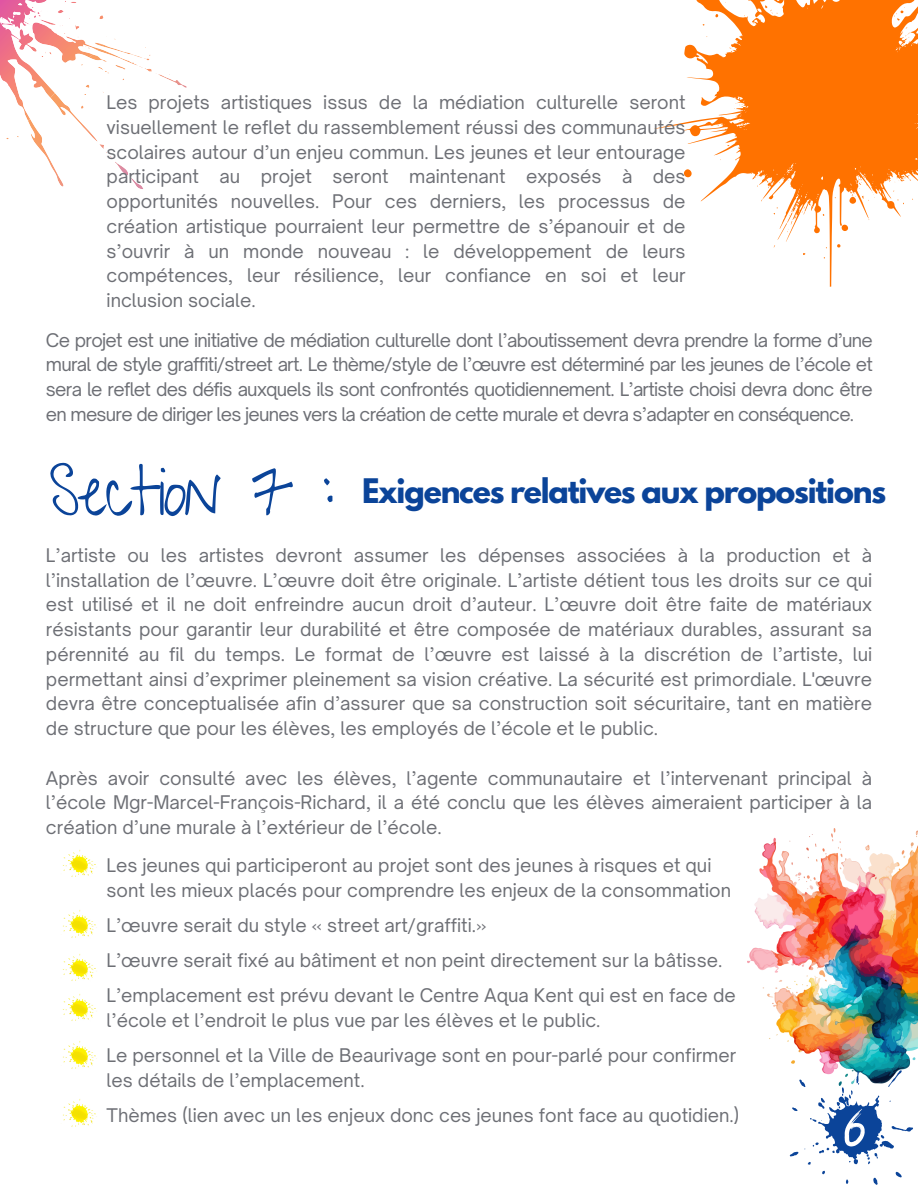
<style>
.page{position:relative;width:918px;height:1188px;background:#fff}
.page>*{position:absolute;margin:0;border:0;box-sizing:border-box;transform-origin:0 0}
.t1{font:69.15px "Give You Glory";letter-spacing:-.04em;color:#0b4499}
.t2{font:700 30px "League Spartan";letter-spacing:-.04em;color:#0b4499}
.t3{font:18px/24.8px "Open Sauce One";color:#6d6f75;text-align:justify}
</style>
<div class="page">
<img style="left:747px;top:829px;width:171px;height:241px">
<svg style="left:654px;top:0;width:264px;height:287px"></svg>
<svg style="left:684px;top:169px;width:8px;height:8px"></svg>
<svg style="left:849px;top:197px;width:7px;height:7px"></svg>
<svg style="left:842px;top:225px;width:6px;height:6px"></svg>
<svg style="left:837px;top:244px;width:3px;height:4px"></svg>
<svg style="left:897px;top:199px;width:7px;height:5px"></svg>
<svg style="left:729px;top:47px;width:3px;height:5px"></svg>
<svg style="left:759px;top:0;width:25px;height:14px"></svg>
<svg style="left:894px;top:7px;width:11px;height:14px"></svg>
<svg style="left:725px;top:143px;width:4px;height:3px"></svg>
<svg style="left:751px;top:171px;width:21px;height:17px"></svg>
<svg style="left:889px;top:175px;width:22px;height:8px"></svg>
<svg style="left:773px;top:207px;width:32px;height:40px"></svg>
<svg style="left:851px;top:175px;width:27px;height:26px"></svg>
<svg style="left:902px;top:27px;width:9px;height:19px"></svg>
<svg style="left:736px;top:116px;width:5px;height:5px"></svg>
<svg style="left:788px;top:175px;width:6px;height:12px"></svg>
<svg style="left:734px;top:98px;width:9px;height:11px"></svg>
<img style="left:62px;top:849px;width:35px;height:28px">
<img style="left:63px;top:910px;width:34px;height:28px">
<img style="left:62px;top:953px;width:35px;height:28px">
<img style="left:62px;top:993px;width:35px;height:28px">
<img style="left:63px;top:1041px;width:34px;height:28px">
<img style="left:63px;top:1099px;width:34px;height:28px">
<svg style="left:790px;top:1070px;width:123px;height:115px"></svg>
<p class="t3" style="left:107px;top:90px;width:581px">Les projets artistiques issus de la médiation culturelle seront visuellement le reflet du rassemblement réussi des communautés scolaires autour d’un enjeu commun. Les jeunes et leur entourage participant au projet seront maintenant exposés à des opportunités nouvelles. Pour ces derniers, les processus de création artistique pourraient leur permettre de s’épanouir et de s’ouvrir à un monde nouveau : le développement de leurs compétences, leur résilience, leur confiance en soi et leur inclusion sociale.</p>
<p class="t3" style="left:46px;top:327px;width:828px">Ce projet est une initiative de médiation culturelle dont l’aboutissement devra prendre la forme d’une mural de style graffiti/street art. Le thème/style de l’œuvre est déterminé par les jeunes de l’école et sera le reflet des défis auxquels ils sont confrontés quotidiennement. L’artiste choisi devra donc être en mesure de diriger les jeunes vers la création de cette murale et devra s’adapter en conséquence.</p>
<p class="t1" style="left:46px;top:451px;width:289px">Section 7 :</p>
<p class="t2" style="left:362px;top:476px;width:526px">Exigences relatives aux propositions</p>
<p class="t3" style="left:46px;top:543px;width:828px">L’artiste ou les artistes devront assumer les dépenses associées à la production et à l’installation de l’œuvre. L’œuvre doit être originale. L’artiste détient tous les droits sur ce qui est utilisé et il ne doit enfreindre aucun droit d’auteur. L’œuvre doit être faite de matériaux résistants pour garantir leur durabilité et être composée de matériaux durables, assurant sa pérennité au fil du temps. Le format de l’œuvre est laissé à la discrétion de l’artiste, lui permettant ainsi d’exprimer pleinement sa vision créative. La sécurité est primordiale. L'œuvre devra être conceptualisée afin d’assurer que sa construction soit sécuritaire, tant en matière de structure que pour les élèves, les employés de l’école et le public.</p>
<h1 class="t3" style="left:46px;top:765px;width:828px">Après avoir consulté avec les élèves, l’agente communautaire et l’intervenant principal à l’école Mgr-Marcel-François-Richard, il a été conclu que les élèves aimeraient participer à la création d’une murale à l’extérieur de l’école.</h1>
<h2 class="t3" style="left:107px;top:853px;width:626px">Les jeunes qui participeront au projet sont des jeunes à risques et qui sont les mieux placés pour comprendre les enjeux de la consommation</h2>
<p class="t3" style="left:107px;top:913px;width:381px">L’œuvre serait du style « street art/graffiti.»</p>
<p class="t3" style="left:107px;top:948px;width:617px">L’œuvre serait fixé au bâtiment et non peint directement sur la bâtisse.</p>
<p class="t3" style="left:107px;top:983px;width:631px">L’emplacement est prévu devant le Centre Aqua Kent qui est en face de l’école et l’endroit le plus vue par les élèves et le public.</p>
<p class="t3" style="left:107px;top:1043px;width:631px">Le personnel et la Ville de Beaurivage sont en pour-parlé pour confirmer les détails de l’emplacement.</p>
<p class="t3" style="left:107px;top:1103px;width:634px">Thèmes (lien avec un les enjeux donc ces jeunes font face au quotidien.)</p>
</div>
